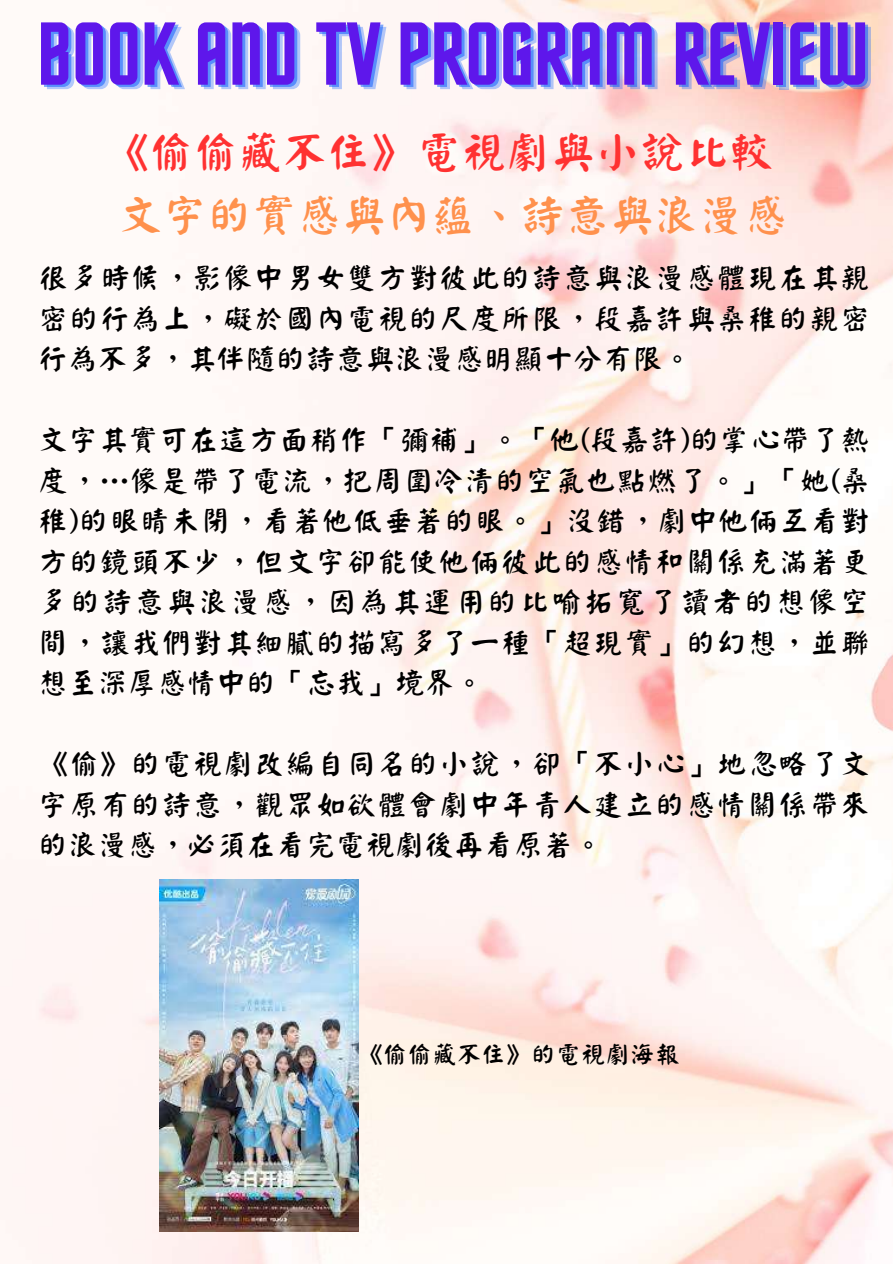
<style>
.page{position:relative;width:893px;height:1264px;background:#fff}
.page>*{position:absolute;margin:0;border:0;box-sizing:border-box;transform-origin:0 0}
.t1{font:89.55px "Horta";color:#5e17eb}
.t2{font:44.7px "Han Wang Yan Kai";color:#ff3131}
.t3{font:44.7px "Han Wang Yan Kai";color:#ff914d}
.t4{font:29.7px/40.5px "Han Wang Yan Kai";letter-spacing:.04em;color:#000;text-align:justify}
.t5{font:24.75px "Han Wang Yan Kai";color:#000}
</style>
<div class="page">
<img style="left:0;top:0;width:892px;height:1263px">
<img style="left:159px;top:879px;width:199px;height:351px">
<h1 class="t1" style="left:37px;top:17px;width:832px">BOOK AND TV PROGRAM REVIEW</h1>
<h2 class="t2" style="left:104px;top:130px;width:671px">《偷偷藏不住》電視劇與小說比較</h2>
<h2 class="t3" style="left:118px;top:194px;width:671px">文字的實感與內蘊、詩意與浪漫感</h2>
<p class="t4" style="left:38px;top:258px;width:833px">很多時候，影像中男女雙方對彼此的詩意與浪漫感體現在其親密的行為上，礙於國內電視的尺度所限，段嘉許與桑稚的親密行為不多，其伴隨的詩意與浪漫感明顯十分有限。</p>
<p class="t4" style="left:38px;top:420px;width:833px">文字其實可在這方面稍作「彌補」。「他(段嘉許)的掌心帶了熱度，…像是帶了電流，把周圍冷清的空氣也點燃了。」「她(桑稚)的眼睛未閉，看著他低垂著的眼。」沒錯，劇中他倆互看對方的鏡頭不少，但文字卻能使他倆彼此的感情和關係充滿著更多的詩意與浪漫感，因為其運用的比喻拓寬了讀者的想像空間，讓我們對其細膩的描寫多了一種「超現實」的幻想，並聯想至深厚感情中的「忘我」境界。</p>
<p class="t4" style="left:38px;top:744px;width:833px">《偷》的電視劇改編自同名的小說，卻「不小心」地忽略了文字原有的詩意，觀眾如欲體會劇中年青人建立的感情關係帶來的浪漫感，必須在看完電視劇後再看原著。</p>
<p class="t5" style="left:358px;top:1042px;width:323px">《偷偷藏不住》的電視劇海報</p>
</div>
